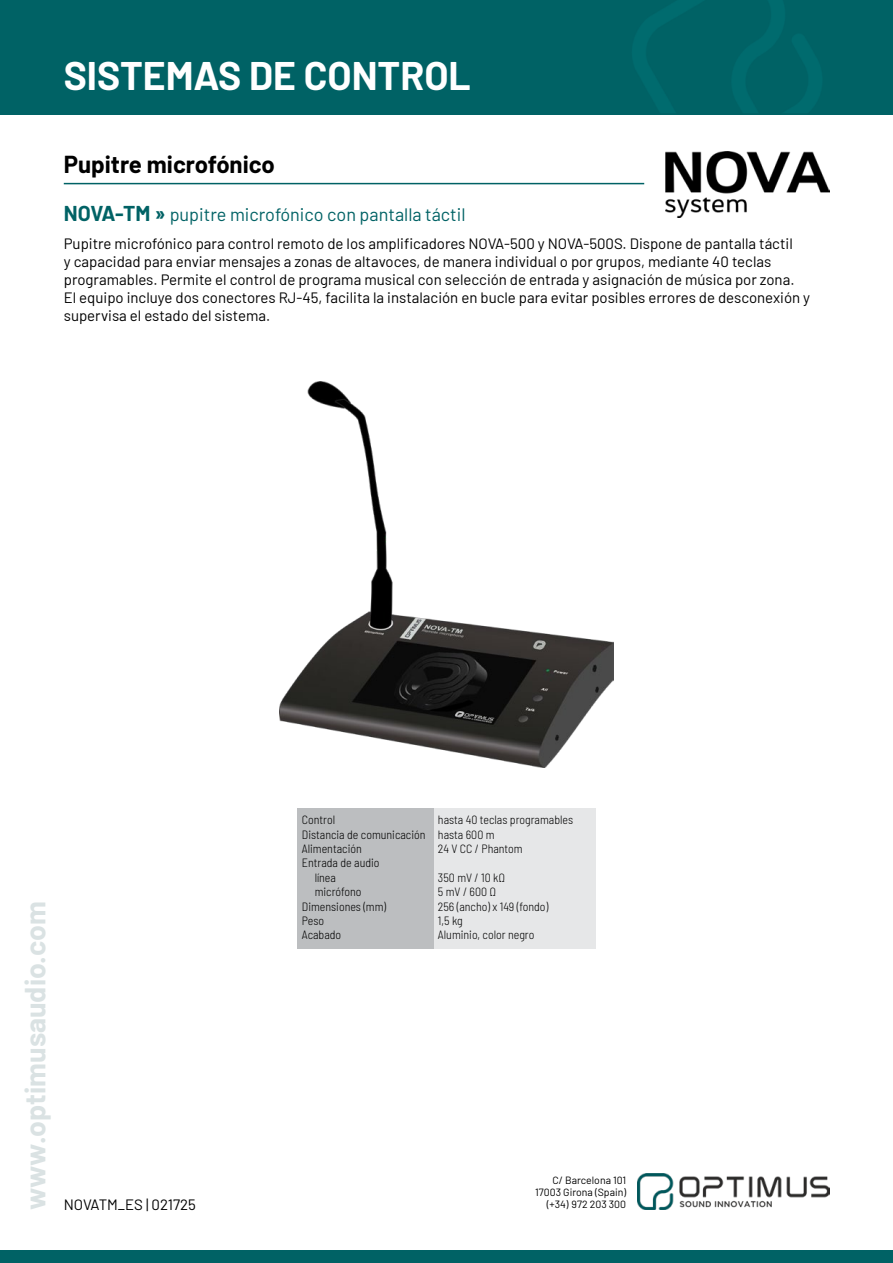
<style>
.page{position:relative;width:893px;height:1263px;background:#fff}
.page>*{position:absolute;margin:0;border:0;box-sizing:border-box;transform-origin:0 0}
.t1{font:700 39px "Barlow";color:#fff}
.t2{font:700 28.5px "Barlow";color:#dae2e3}
.t3{font:700 24px "Barlow";color:#000}
.t4{font:18px "Barlow";color:#006265}
.t5{font:15px/18px "Barlow";color:#000}
.t6{font:300 semi-condensed 12px/14.4px "Barlow";color:#000}
.t7{font:10.5px/12px "Barlow";color:#000;text-align:right}
.s1{font-weight:700;font-size:21px}
</style>
<div class="page">
<div style="left:0;top:0;width:893px;height:115px;background:#006265"></div>
<img style="left:638px;top:1174px;width:191px;height:35px">
<div style="left:0;top:1250px;width:893px;height:13px;background:#006265"></div>
<hr style="left:64px;top:183px;width:580px;height:1px;background:#006265">
<img style="left:666px;top:151px;width:163px;height:67px">
<img style="left:279px;top:381px;width:335px;height:386px">
<div style="left:298px;top:808px;width:136px;height:140px;background:#bcbec0"></div>
<div style="left:434px;top:808px;width:161px;height:140px;background:#e6e7e8"></div>
<h1 class="t1" style="left:64px;top:47px;width:409px">SISTEMAS DE CONTROL</h1>
<h3 class="t3" style="left:64px;top:146px;width:213px">Pupitre microfónico</h3>
<p class="t4" style="left:64px;top:201px;width:403px"><span class="s1">NOVA-TM »</span> pupitre microfónico con pantalla táctil</p>
<p class="t5" style="left:64px;top:233px;width:748px">Pupitre microfónico para control remoto de los amplificadores NOVA-500 y NOVA-500S. Dispone de pantalla táctil<br>y capacidad para enviar mensajes a zonas de altavoces, de manera individual o por grupos, mediante 40 teclas programables. Permite el control de programa musical con selección de entrada y asignación de música por zona.<br>El equipo incluye dos conectores RJ-45, facilita la instalación en bucle para evitar posibles errores de desconexión y supervisa el estado del sistema.</p>
<h2 class="t2" style="left:14px;top:1210px;width:310px;rotate:-90deg">www.optimusaudio.com</h2>
<p class="t6" style="left:302px;top:812px;width:35px">Control</p>
<p class="t6" style="left:302px;top:826px;width:125px">Distancia de comunicación</p>
<p class="t6" style="left:302px;top:841px;width:61px">Alimentación</p>
<p class="t6" style="left:302px;top:855px;width:79px">Entrada de audio</p>
<p class="t6" style="left:315px;top:869px;width:23px">línea</p>
<p class="t6" style="left:315px;top:884px;width:48px">micrófono</p>
<p class="t6" style="left:302px;top:898px;width:86px">Dimensiones (mm)</p>
<p class="t6" style="left:302px;top:913px;width:24px">Peso</p>
<p class="t6" style="left:302px;top:927px;width:41px">Acabado</p>
<p class="t6" style="left:438px;top:812px;width:137px">hasta 40 teclas programables hasta 600 m<br>24 V CC / Phantom</p>
<p class="t6" style="left:438px;top:869px;width:112px">350 mV / 10 kΩ<br>5 mV / 600 Ω<br>256 (ancho) x 149 (fondo)<br>1,5 kg<br>Aluminio, color negro</p>
<p class="t7" style="left:535px;top:1173px;width:92px">C/ Barcelona 101<br>17003 Girona (Spain)</p>
<p class="t5" style="left:64px;top:1194px;width:134px">NOVATM_ES | 021725</p>
<p class="t7" style="left:547px;top:1197px;width:81px">(+34) 972 203 300</p>
</div>
